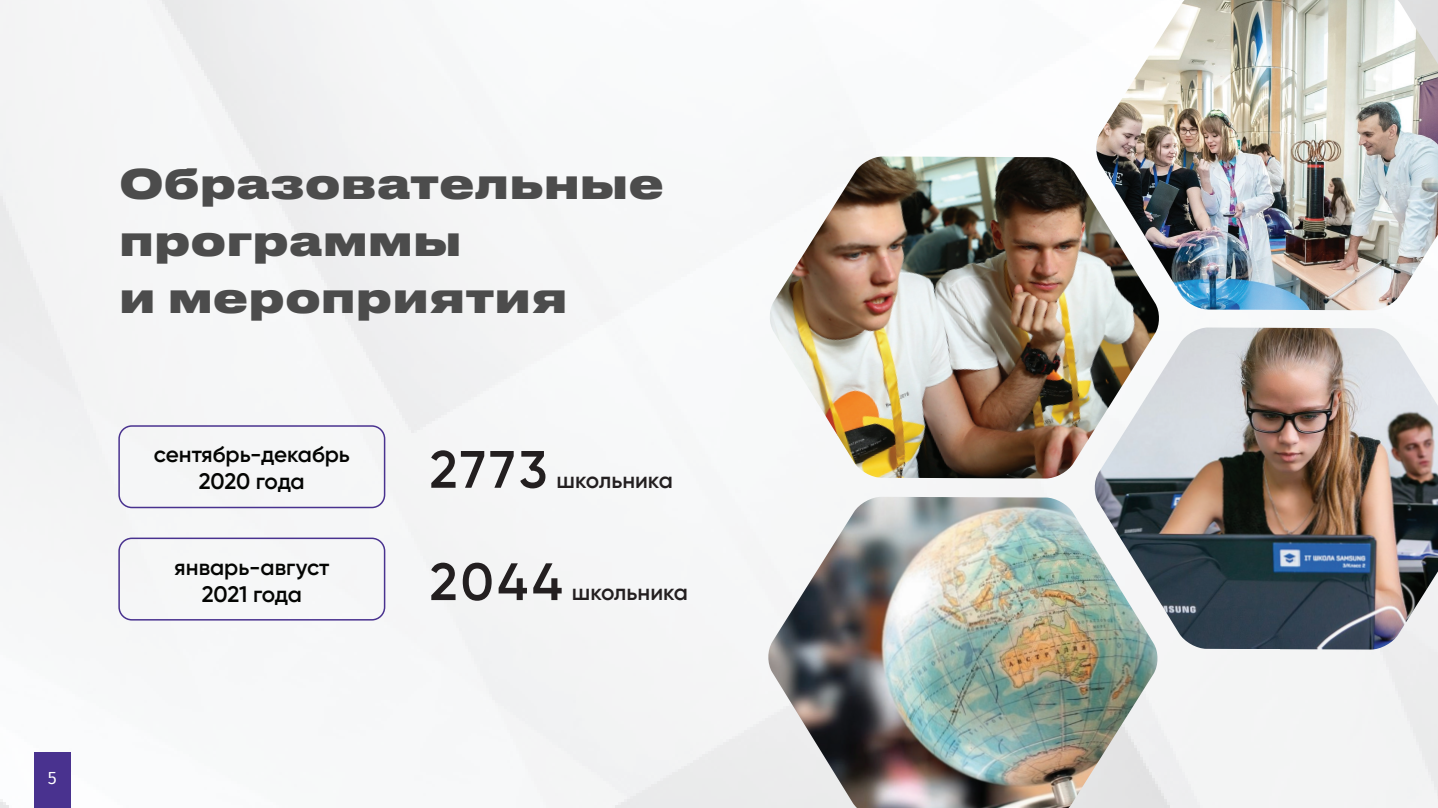
<style>
.page{position:relative;width:1438px;height:808px;background:#fff}
.page>*{position:absolute;margin:0;border:0;box-sizing:border-box;transform-origin:0 0}
.t1{font:600 52.5px "Gilroy";letter-spacing:.07em;color:#231f20}
.t2{font:800 40.5px/57px "Druk Text Wide Cyr";color:#4c4c4c}
.t3{font:600 22.5px/27px "Gilroy";letter-spacing:-.01em;color:#040503;text-align:center}
.t4{font:600 22.5px "Gilroy";color:#231f20}
.t5{font:18px "Fira Sans";color:#fff}
</style>
<div class="page">
<div style="left:0;top:0;width:1437px;height:808px;background:#f5f6f7"></div>
<div style="left:34px;top:752px;width:36px;height:56px;background:#49328f"></div>
<img style="left:1094px;top:0;width:343px;height:310px">
<img style="left:1093px;top:327px;width:344px;height:322px">
<img style="left:767px;top:497px;width:391px;height:311px">
<img style="left:768px;top:156px;width:392px;height:322px">
<div style="left:118px;top:425px;width:267px;height:83px;border:2px solid #49328f;border-radius:13px"></div>
<div style="left:118px;top:538px;width:267px;height:82px;border:2px solid #49328f;border-radius:13px"></div>
<h2 class="t2" style="left:119px;top:151px;width:546px">Образовательные программы<br>и мероприятия</h2>
<p class="t3" style="left:154px;top:441px;width:198px">сентябрь-декабрь<br>2020 года</p>
<p class="t3" style="left:174px;top:553px;width:157px">январь-август<br>2021 года</p>
<h1 class="t1" style="left:429px;top:437px;width:119px">2773</h1>
<p class="t4" style="left:556px;top:466px;width:118px">школьника</p>
<h1 class="t1" style="left:429px;top:549px;width:134px">2044</h1>
<p class="t4" style="left:572px;top:578px;width:118px">школьника</p>
<p class="t5" style="left:48px;top:764px;width:10px">5</p>
</div>
